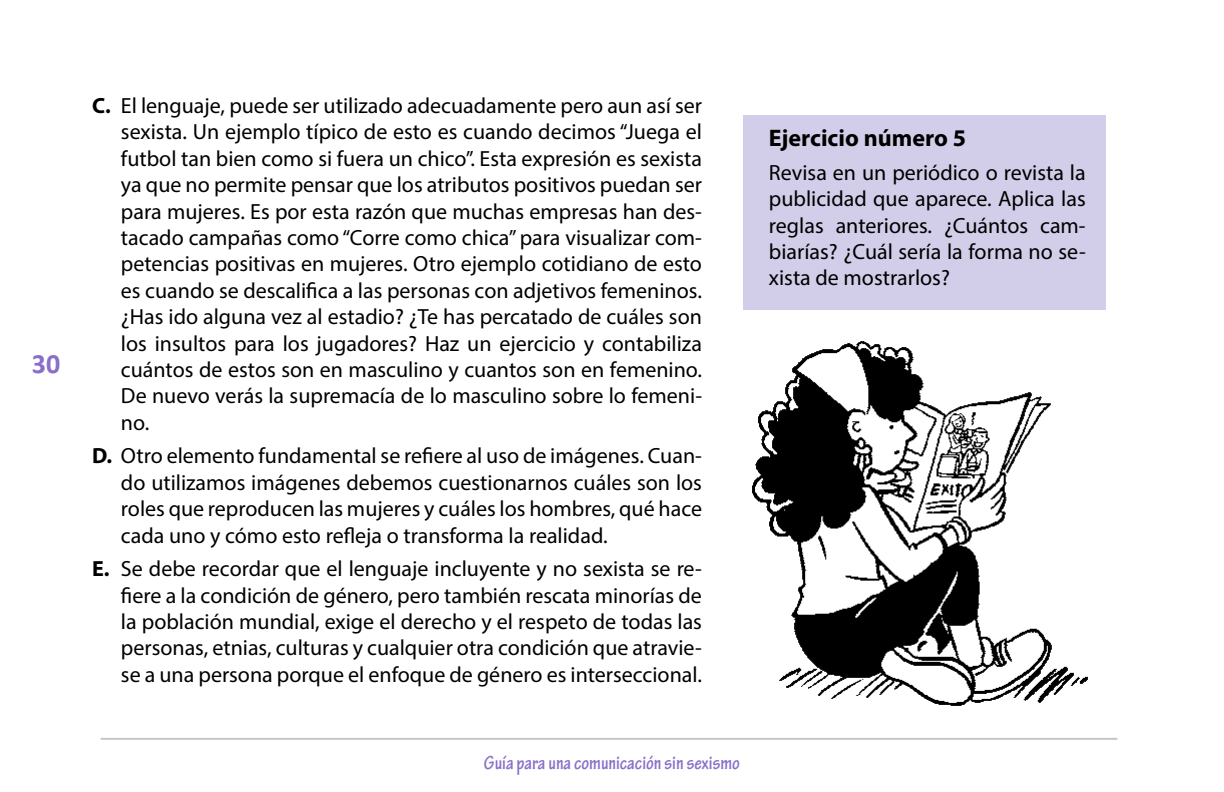
<style>
.page{position:relative;width:1224px;height:792px;background:#fff}
.page>*{position:absolute;margin:0;border:0;box-sizing:border-box;transform-origin:0 0}
.t1{font:700 28px "Calibri";color:#896fc9}
.t2{font:700 24px "Myriad Pro";color:#000}
.t3{font:22px/26.4px "Myriad Pro";color:#000;text-align:justify}
.t4{font:700 condensed 20px "Tekton Pro";color:#896fc9}
.s1{font-weight:700}
</style>
<div class="page">
<hr style="left:101px;top:738px;width:1016px;height:2px;background:#c6c6c6">
<div style="left:743px;top:115px;width:363px;height:194px;background:#d2cde8"></div>
<img style="left:743px;top:309px;width:363px;height:397px">
<p class="t1" style="left:32px;top:346px;width:30px">30</p>
<p class="t3" style="left:121px;top:92px;width:583px;text-indent:-29px"><span class="s1">C.</span> El lenguaje, puede ser utilizado adecuadamente pero aun así ser sexista. Un ejemplo típico de esto es cuando decimos “Juega el futbol tan bien como si fuera un chico”. Esta expresión es sexista ya que no permite pensar que los atributos positivos puedan ser para mujeres. Es por esta razón que muchas empresas han des&shy;tacado campañas como “Corre como chica” para visualizar com&shy;petencias positivas en mujeres. Otro ejemplo cotidiano de esto es cuando se descalifica a las personas con adjetivos femeninos. ¿Has ido alguna vez al estadio? ¿Te has percatado de cuáles son los insultos para los jugadores? Haz un ejercicio y contabiliza cuántos de estos son en masculino y cuantos son en femenino.<br>De nuevo verás la supremacía de lo masculino sobre lo femeni&shy;no.</p>
<p class="t3" style="left:121px;top:442px;width:583px;text-indent:-29px"><span class="s1">D.</span> Otro elemento fundamental se refiere al uso de imágenes. Cuan&shy;do utilizamos imágenes debemos cuestionarnos cuáles son los roles que reproducen las mujeres y cuáles los hombres, qué hace cada uno y cómo esto refleja o transforma la realidad.</p>
<p class="t3" style="left:121px;top:555px;width:583px;text-indent:-29px"><span class="s1">E.</span> Se debe recordar que el lenguaje incluyente y no sexista se re&shy;fiere a la condición de género, pero también rescata minorías de la población mundial, exige el derecho y el respeto de todas las personas, etnias, culturas y cualquier otra condición que atravie&shy;se a una persona porque el enfoque de género es interseccional.</p>
<p class="t4" style="left:484px;top:751px;width:258px">Guía para una comunicación sin sexismo</p>
<p class="t2" style="left:769px;top:122px;width:199px">Ejercicio número 5</p>
<p class="t3" style="left:769px;top:159px;width:318px">Revisa en un periódico o revista la publicidad que aparece. Aplica las reglas anteriores. ¿Cuántos cam&shy;biarías? ¿Cuál sería la forma no se&shy;xista de mostrarlos?</p>
</div>
